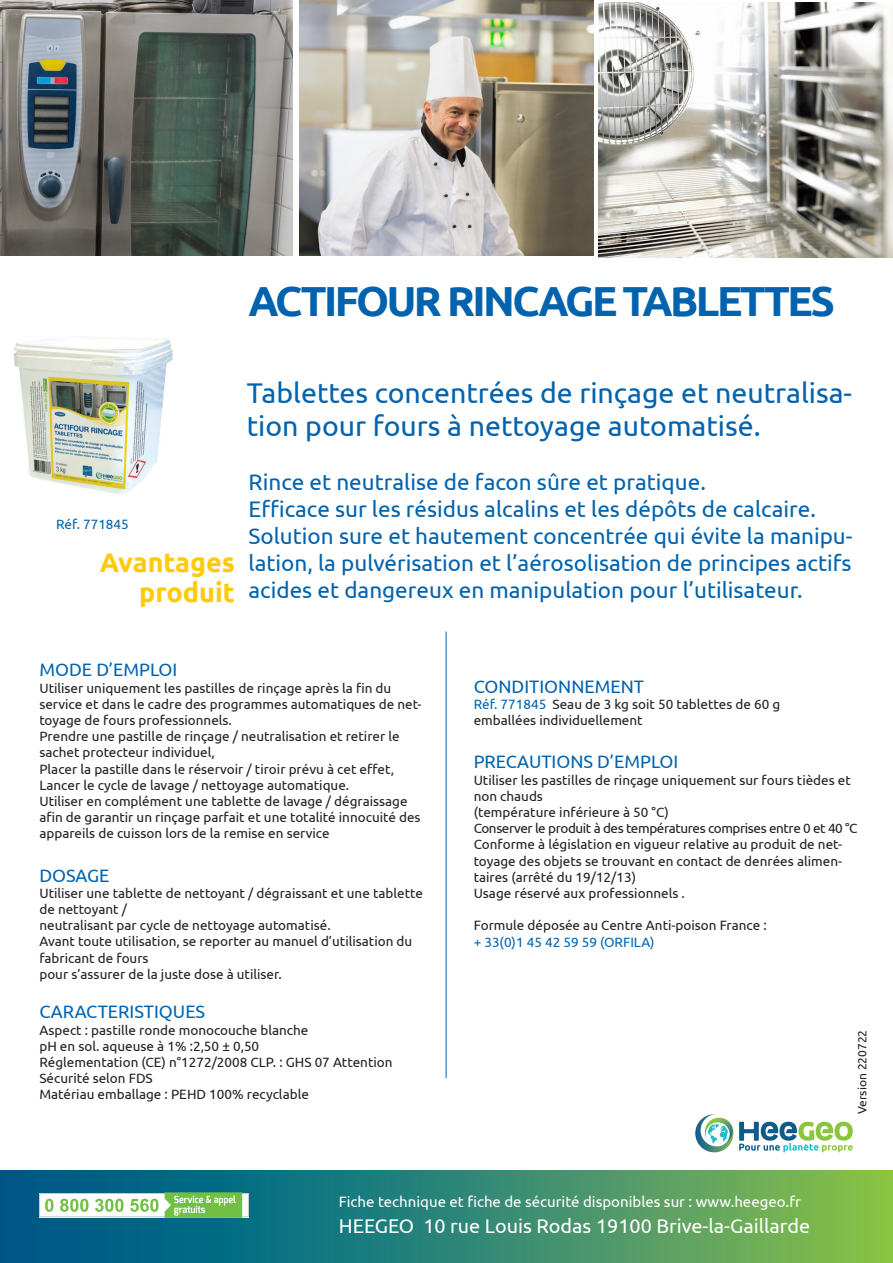
<style>
.page{position:relative;width:893px;height:1263px;background:#fff}
.page>*{position:absolute;margin:0;border:0;box-sizing:border-box;transform-origin:0 0}
.t1{font:700 42px "Ubuntu";letter-spacing:-.06em;color:#0163ae}
.t2{font:28.5px/33px "Ubuntu";color:#0163ae}
.t3{font:700 27px/30px "Ubuntu";color:#feca0a;text-align:right}
.t4{font:22.5px/27px "Ubuntu";color:#0163ae;text-align:justify}
.t5{font:19.8px "Ubuntu";color:#fff}
.t6{font:18px "Ubuntu";color:#0163ae}
.t7{font:15px "Ubuntu";color:#fff}
.t8{font:13.5px/16.2px "Ubuntu";color:#231f20}
.t9{font:13.5px "Ubuntu";letter-spacing:-.03em;color:#231f20}
.t10{font:13.5px "Ubuntu";color:#0163ae}
.t11{font:12px "Ubuntu";color:#231f20}
.s1{color:#0163ae}
</style>
<div class="page">
<img style="left:0;top:0;width:292px;height:255px">
<img style="left:299px;top:0;width:295px;height:255px">
<hr style="left:446px;top:631px;width:1px;height:447px;background:#0163ae">
<img style="left:14px;top:337px;width:159px;height:157px">
<img style="left:598px;top:2px;width:295px;height:255px">
<svg style="left:695px;top:1114px;width:158px;height:39px"></svg>
<div style="left:0;top:1170px;width:893px;height:93px;background:linear-gradient(to right,#005194,#82be50)"></div>
<svg style="left:39px;top:1192px;width:210px;height:26px"></svg>
<p class="t1" style="left:249px;top:276px;width:588px">ACTIFOUR RINCAGE TABLETTES</p>
<p class="t10" style="left:56px;top:516px;width:74px">Réf. 771845</p>
<p class="t3" style="left:100px;top:547px;width:137px">Avantages produit</p>
<p class="t2" style="left:247px;top:375px;width:607px">Tablettes concentrées de rinçage et neutralisa&shy;tion pour fours à nettoyage automatisé.</p>
<p class="t4" style="left:249px;top:468px;width:459px">Rince et neutralise de facon sûre et pratique.</p>
<p class="t4" style="left:249px;top:495px;width:569px">Efficace sur les résidus alcalins et les dépôts de calcaire.</p>
<p class="t4" style="left:249px;top:522px;width:605px">Solution sure et hautement concentrée qui évite la manipu&shy;lation, la pulvérisation et l’aérosolisation de principes actifs acides et dangereux en manipulation pour l’utilisateur.</p>
<p class="t6" style="left:39px;top:659px;width:140px">MODE D’EMPLOI</p>
<p class="t8" style="left:39px;top:679px;width:384px">Utiliser uniquement les pastilles de rinçage après la fin du service et dans le cadre des programmes automatiques de net&shy;toyage de fours professionnels.</p>
<p class="t8" style="left:39px;top:728px;width:362px">Prendre une pastille de rinçage / neutralisation et retirer le sachet protecteur individuel,</p>
<p class="t8" style="left:39px;top:760px;width:356px">Placer la pastille dans le réservoir / tiroir prévu à cet effet,</p>
<p class="t8" style="left:39px;top:776px;width:311px">Lancer le cycle de lavage / nettoyage automatique.</p>
<p class="t8" style="left:39px;top:793px;width:383px">Utiliser en complément une tablette de lavage / dégraissage afin de garantir un rinçage parfait et une totalité innocuité des appareils de cuisson lors de la remise en service</p>
<p class="t6" style="left:39px;top:864px;width:72px">DOSAGE</p>
<p class="t8" style="left:39px;top:884px;width:385px">Utiliser une tablette de nettoyant / dégraissant et une tablette de nettoyant /</p>
<p class="t8" style="left:39px;top:917px;width:293px">neutralisant par cycle de nettoyage automatisé.</p>
<p class="t8" style="left:39px;top:933px;width:374px">Avant toute utilisation, se reporter au manuel d’utilisation du fabricant de fours</p>
<p class="t8" style="left:39px;top:965px;width:244px">pour s’assurer de la juste dose à utiliser.</p>
<p class="t6" style="left:39px;top:1001px;width:167px">CARACTERISTIQUES</p>
<p class="t8" style="left:39px;top:1021px;width:271px">Aspect : pastille ronde monocouche blanche</p>
<p class="t8" style="left:39px;top:1037px;width:221px">pH en sol. aqueuse à 1% :2,50 ± 0,50</p>
<p class="t8" style="left:39px;top:1054px;width:355px">Réglementation (CE) n°1272/2008 CLP. : GHS 07 Attention</p>
<p class="t8" style="left:39px;top:1070px;width:115px">Sécurité selon FDS</p>
<p class="t8" style="left:39px;top:1086px;width:271px">Matériau emballage : PEHD 100% recyclable</p>
<p class="t6" style="left:474px;top:675px;width:172px">CONDITIONNEMENT</p>
<p class="t8" style="left:474px;top:696px;width:308px"><span class="s1">Réf. 771845</span> Seau de 3 kg soit 50 tablettes de 60 g</p>
<p class="t8" style="left:474px;top:712px;width:171px">emballées individuellement</p>
<p class="t6" style="left:474px;top:751px;width:206px">PRECAUTIONS D’EMPLOI</p>
<p class="t8" style="left:474px;top:771px;width:379px">Utiliser les pastilles de rinçage uniquement sur fours tièdes et non chauds</p>
<p class="t8" style="left:474px;top:804px;width:197px">(température inférieure à 50 °C)</p>
<p class="t9" style="left:474px;top:820px;width:385px">Conserver le produit à des températures comprises entre 0 et 40 °C</p>
<p class="t8" style="left:474px;top:836px;width:370px;text-align:justify">Conforme à législation en vigueur relative au produit de net&shy;toyage des objets se trouvant en contact de denrées alimen&shy;taires (arrêté du 19/12/13)</p>
<p class="t8" style="left:474px;top:885px;width:213px">Usage réservé aux professionnels .</p>
<p class="t8" style="left:474px;top:917px;width:295px">Formule déposée au Centre Anti-poison France :</p>
<p class="t10" style="left:474px;top:934px;width:182px">+ 33(0)1 45 42 59 59 (ORFILA)</p>
<p class="t11" style="left:855px;top:1114px;width:86px;rotate:-90deg">Version 220722</p>
<p class="t7" style="left:339px;top:1192px;width:464px">Fiche technique et fiche de sécurité disponibles sur : www.heegeo.fr</p>
<p class="t5" style="left:339px;top:1214px;width:473px">HEEGEO 10 rue Louis Rodas 19100 Brive-la-Gaillarde</p>
</div>
